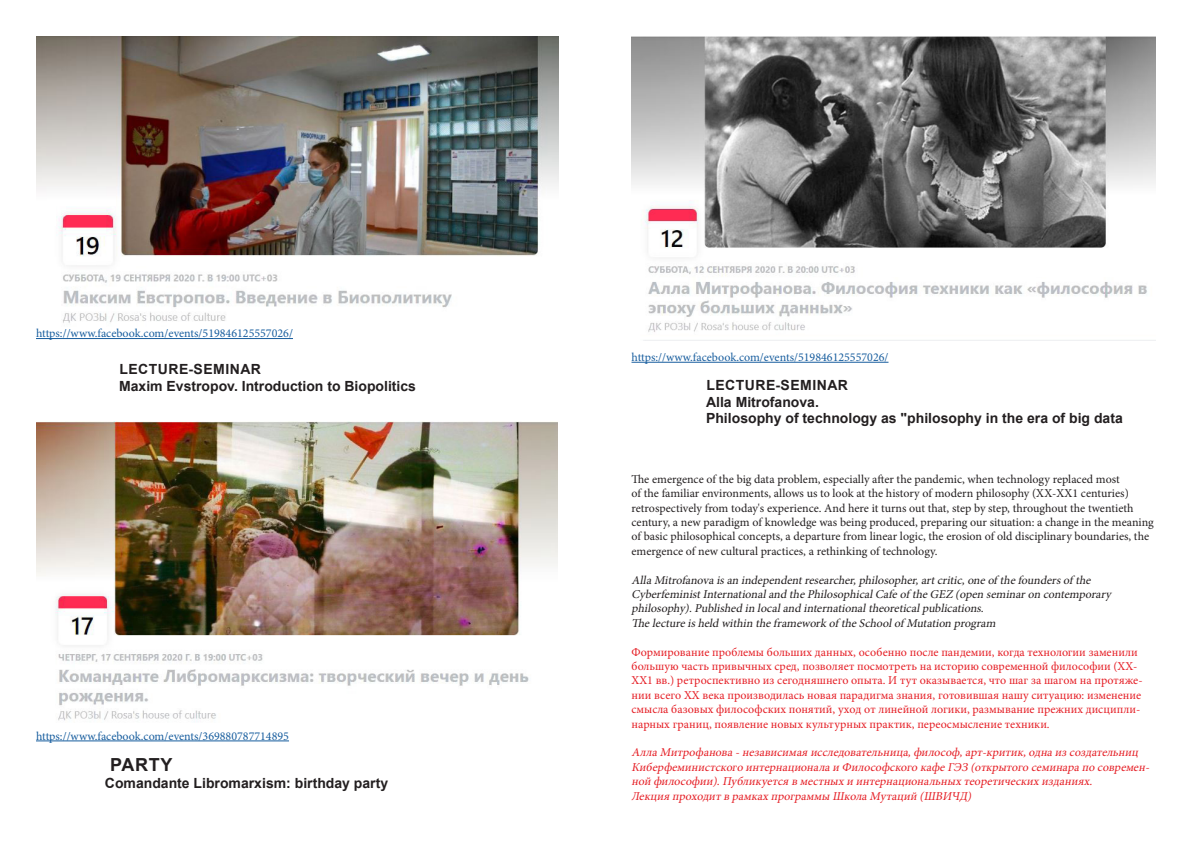
<style>
.page{position:relative;width:1191px;height:842px;background:#fff}
.page>*{position:absolute;margin:0;border:0;box-sizing:border-box;transform-origin:0 0}
.t1{font:700 18px "Arial";letter-spacing:.035em;color:#231f20}
.t2{font:700 14px "Arial";color:#231f20}
.t3{font:700 14px "Arial";letter-spacing:.035em;color:#231f20}
.t4{font:12px/14.4px "Minion Pro";color:#231f20}
.t5{font:12px/14.4px "Minion Pro";color:#e51d24}
.t6{font:italic 12px/14.4px "Minion Pro";letter-spacing:-.01em;color:#231f20}
.t7{font:italic 12px/14.4px "Minion Pro";color:#e51d24}
.t8{font:12px "Minion Pro";color:#175d9e}
</style>
<div class="page">
<img style="left:36px;top:36px;width:523px;height:287px">
<img style="left:36px;top:421px;width:521px;height:301px">
<img style="left:631px;top:36px;width:524px;height:305px">
<hr style="left:36px;top:338px;width:257px;height:1px;background:#175d9e">
<hr style="left:36px;top:741px;width:253px;height:1px;background:#175d9e">
<hr style="left:631px;top:362px;width:257px;height:1px;background:#175d9e">
<p class="t8" style="left:36px;top:325px;width:258px">https://www.facebook.com/events/519846125557026/</p>
<p class="t3" style="left:119px;top:359px;width:143px">LECTURE-SEMINAR</p>
<p class="t2" style="left:119px;top:376px;width:298px">Maxim Evstropov. Introduction to Biopolitics</p>
<p class="t8" style="left:36px;top:728px;width:254px">https://www.facebook.com/events/369880787714895</p>
<p class="t1" style="left:110px;top:752px;width:64px">PARTY</p>
<p class="t2" style="left:105px;top:773px;width:285px">Comandante Libromarxism: birthday party</p>
<p class="t8" style="left:631px;top:349px;width:258px">https://www.facebook.com/events/519846125557026/</p>
<p class="t3" style="left:706px;top:375px;width:143px">LECTURE-SEMINAR</p>
<p class="t2" style="left:706px;top:392px;width:114px">Alla Mitrofanova.</p>
<p class="t2" style="left:706px;top:408px;width:418px">Philosophy of technology as "philosophy in the era of big data</p>
<p class="t4" style="left:631px;top:472px;width:524px">The emergence of the big data problem, especially after the pandemic, when technology replaced most<br>of the familiar environments, allows us to look at the history of modern philosophy (XX-XX1 centuries) retrospectively from today's experience. And here it turns out that, step by step, throughout the twentieth century, a new paradigm of knowledge was being produced, preparing our situation: a change in the meaning of basic philosophical concepts, a departure from linear logic, the erosion of old disciplinary boundaries, the emergence of new cultural practices, a rethinking of technology.</p>
<p class="t6" style="left:631px;top:573px;width:484px">AllaMitrofanovaisan independentresearcher,philosopher,artcritic,oneof thefoundersof the<br>CyberfeministInternationaland thePhilosophicalCafeof theGEZ (open seminaron contemporary philosophy).Published in localand internationaltheoreticalpublications.</p>
<p class="t6" style="left:631px;top:616px;width:368px">Thelectureisheld within theframework of theSchoolof Mutation program</p>
<p class="t5" style="left:631px;top:645px;width:512px">Формирование проблемы больших данных, особенно после пандемии, когда технологии заменили большую часть привычных сред, позволяет посмотреть на историю современной философии (ХХ-ХХ1 вв.) ретроспективно из сегодняшнего опыта. И тут оказывается, что шаг за шагом на протяже&shy;нии всего ХХ века производилась новая парадигма знания, готовившая нашу ситуацию: изменение смысла базовых философских понятий, уход от линейной логики, размывание прежних дисципли&shy;нарных границ, появление новых культурных практик, переосмысление техники.</p>
<p class="t7" style="left:631px;top:745px;width:522px">АллаМитрофанова-независимая исследовательница,философ,арт-критик,однаизсоздательниц<br>Киберфеминистского интернационалаи Философского кафеГЭЗ (открытого семинарапо современ&shy;ной философии).Публикуется в местных и интернациональных теоретических изданиях.</p>
<p class="t7" style="left:631px;top:789px;width:344px">Лекция проходитв рамках программы ШколаМутаций (ШВИЧД)</p>
</div>
